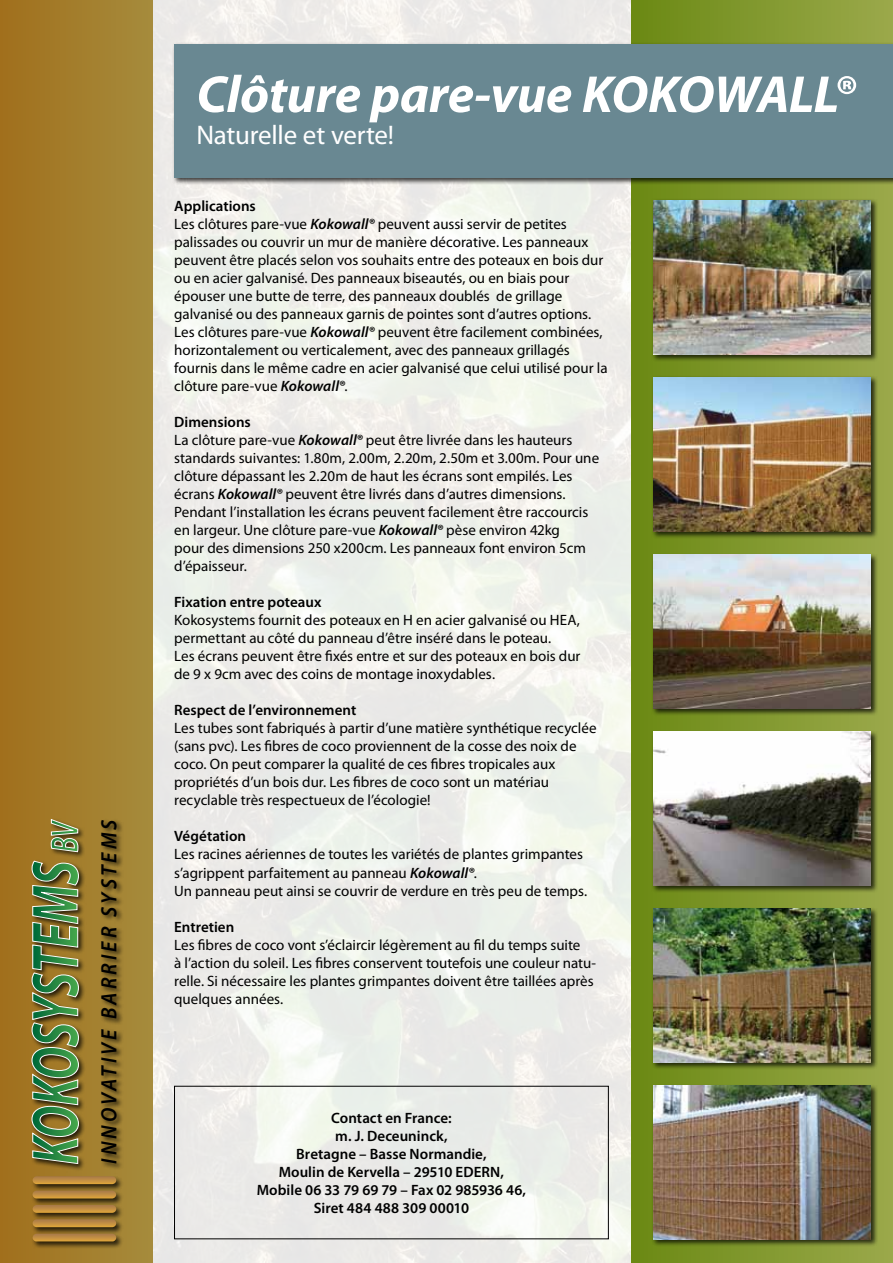
<style>
.page{position:relative;width:893px;height:1263px;background:#fff}
.page>*{position:absolute;margin:0;border:0;box-sizing:border-box;transform-origin:0 0}
.t1{font:italic 700 52.5px "Myriad Pro";letter-spacing:-.01em;color:#fff}
.t2{font:27px "Myriad Pro";letter-spacing:-.01em;color:#fff}
.t3{font:italic 600 22.2px "Myriad Pro";letter-spacing:.15em;color:#000;scale:.93 1}
.t4{font:15px/18px "Myriad Pro";color:#000}
.t5{font:600 15px/18px "Myriad Pro";color:#000;text-align:center}
.s1{font-weight:600}
.s2{font-weight:600;font-style:italic}
</style>
<div class="page">
<img style="left:153px;top:0;width:479px;height:1263px">
<div style="left:0;top:0;width:153px;height:1263px;background:linear-gradient(to right,#a16f1c,#a68b3c)"></div>
<div style="left:632px;top:0;width:261px;height:1263px;background:linear-gradient(to right,#6b8914,#9ba94b)"></div>
<div style="left:30px;top:818px;width:94px;height:430px;background:#000;opacity:.75"></div>
<svg style="left:33px;top:1176px;width:83px;height:8px"></svg>
<svg style="left:33px;top:1234px;width:83px;height:7px"></svg>
<svg style="left:33px;top:1219px;width:83px;height:8px"></svg>
<svg style="left:33px;top:1205px;width:83px;height:8px"></svg>
<svg style="left:33px;top:1191px;width:83px;height:7px"></svg>
<svg style="left:31px;top:819px;width:48px;height:345px;background:#6d8145"></svg>
<div style="left:172px;top:42px;width:721px;height:143px;background:#000;opacity:.75"></div>
<div style="left:174px;top:44px;width:719px;height:133px;background:#698892"></div>
<div style="left:651px;top:198px;width:227px;height:164px;background:#000;opacity:.75"></div>
<img style="left:653px;top:200px;width:218px;height:154px">
<div style="left:651px;top:376px;width:227px;height:163px;background:#000;opacity:.75"></div>
<img style="left:653px;top:377px;width:218px;height:154px">
<div style="left:651px;top:553px;width:227px;height:163px;background:#000;opacity:.75"></div>
<img style="left:653px;top:554px;width:218px;height:154px">
<div style="left:651px;top:730px;width:227px;height:163px;background:#000;opacity:.75"></div>
<img style="left:653px;top:731px;width:218px;height:155px">
<div style="left:651px;top:907px;width:227px;height:162px;background:#000;opacity:.75"></div>
<img style="left:653px;top:909px;width:218px;height:153px">
<div style="left:651px;top:1084px;width:227px;height:163px;background:#000;opacity:.75"></div>
<img style="left:653px;top:1086px;width:218px;height:153px">
<h3 class="t3" style="left:95px;top:1163px;width:371px;rotate:-90deg">INNOVATIVE BARRIER SYSTEMS</h3>
<h1 class="t1" style="left:196px;top:60px;width:660px">Clôture pare-vue KOKOWALL®</h1>
<h2 class="t2" style="left:196px;top:119px;width:199px">Naturelle et verte!</h2>
<p class="t4" style="left:174px;top:197px;width:435px"><span class="s1">Applications<br></span>Les clôtures pare-vue <span class="s2">Kokowall®</span> peuvent aussi servir de petites palissades ou couvrir un mur de manière décorative. Les panneaux peuvent être placés selon vos souhaits entre des poteaux en bois dur ou en acier galvanisé. Des panneaux biseautés, ou en biais pour épouser une butte de terre, des panneaux doublés de grillage galvanisé ou des panneaux garnis de pointes sont d’autres options.<br>Les clôtures pare-vue <span class="s2">Kokowall®</span> peuvent être facilement combinées, horizontalement ou verticalement, avec des panneaux grillagés fournis dans le même cadre en acier galvanisé que celui utilisé pour la clôture pare-vue <span class="s2">Kokowall®</span>.</p>
<p class="t4" style="left:174px;top:413px;width:427px"><span class="s1">Dimensions<br></span>La clôture pare-vue <span class="s2">Kokowall®</span> peut être livrée dans les hauteurs standards suivantes: 1.80m, 2.00m, 2.20m, 2.50m et 3.00m. Pour une clôture dépassant les 2.20m de haut les écrans sont empilés. Les écrans <span class="s2">Kokowall®</span> peuvent être livrés dans d’autres dimensions.<br>Pendant l’installation les écrans peuvent facilement être raccourcis en largeur. Une clôture pare-vue <span class="s2">Kokowall®</span> pèse environ 42kg<br>pour des dimensions 250 x200cm. Les panneaux font environ 5cm d’épaisseur.</p>
<p class="t5" style="left:174px;top:593px;width:149px">Fixation entre poteaux</p>
<p class="t4" style="left:174px;top:611px;width:408px">Kokosystems fournit des poteaux en H en acier galvanisé ou HEA, permettant au côté du panneau d’être inséré dans le poteau.<br>Les écrans peuvent être fixés entre et sur des poteaux en bois dur de 9 x 9cm avec des coins de montage inoxydables.</p>
<p class="t5" style="left:174px;top:701px;width:184px">Respect de l’environnement</p>
<p class="t4" style="left:174px;top:719px;width:424px">Les tubes sont fabriqués à partir d’une matière synthétique recyclée (sans pvc). Les fibres de coco proviennent de la cosse des noix de coco. On peut comparer la qualité de ces fibres tropicales aux propriétés d’un bois dur. Les fibres de coco sont un matériau recyclable très respectueux de l’écologie!</p>
<p class="t5" style="left:174px;top:827px;width:73px">Végétation</p>
<p class="t4" style="left:174px;top:845px;width:414px">Les racines aériennes de toutes les variétés de plantes grimpantes s’agrippent parfaitement au panneau <span class="s2">Kokowall®</span>.<br>Un panneau peut ainsi se couvrir de verdure en très peu de temps.</p>
<p class="t5" style="left:174px;top:917px;width:62px">Entretien</p>
<p class="t4" style="left:174px;top:935px;width:424px">Les fibres de coco vont s’éclaircir légèrement au fil du temps suite<br>à l’action du soleil. Les fibres conservent toutefois une couleur natu&shy;relle. Si nécessaire les plantes grimpantes doivent être taillées après quelques années.</p>
<p class="t5" style="left:257px;top:1109px;width:271px">Contact en France:<br>m. J. Deceuninck,<br>Bretagne – Basse Normandie,<br>Moulin de Kervella – 29510 EDERN,<br>Mobile 06 33 79 69 79 – Fax 02 985936 46,<br>Siret 484 488 309 00010</p>
</div>
